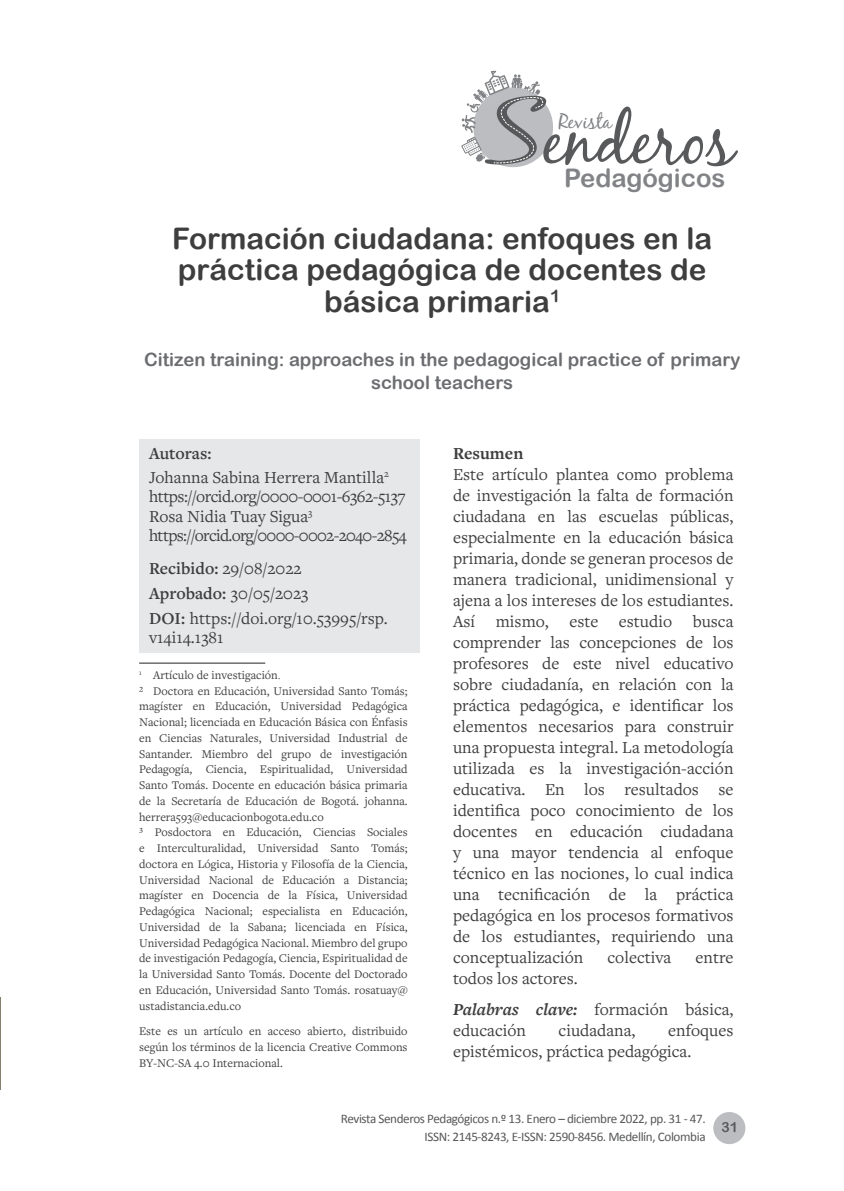
<style>
.page{position:relative;width:844px;height:1191px;background:#fff}
.page>*{position:absolute;margin:0;border:0;box-sizing:border-box;transform-origin:0 0}
.t1{font:29.75px/31.5px "Arial Rounded MT Bold";color:#3e3e3f;text-align:center}
.t2{font:25.55px "Arial Rounded MT Bold";color:#818386}
.t3{font:20.82px "Black Jack";color:#818386}
.t4{font:18.38px/22.8px "Arial Rounded MT Bold";color:#6c6d70;text-align:center}
.t5{font:17.5px/21px "Freight Text Pro";color:#3e3e3f}
.t6{font:17.5px "Freight Text Pro";letter-spacing:-.03em;color:#3e3e3f}
.t7{font:17.5px "Freight Text Pro";letter-spacing:-.04em;color:#3e3e3f}
.t8{font:600 17.5px "Freight Text Pro";color:#3e3e3f}
.t9{font:700 17.5px "Freight Text Pro";color:#3e3e3f}
.t10{font:14px "Arial Rounded MT Bold";color:#57585a}
.t11{font:13.12px/17.5px "Calibri";letter-spacing:-.03em;color:#57585a;text-align:right}
.PIE_DE_PAGINA{font:12.25px/15.8px "Freight Text Pro";color:#3e3e3f;text-align:justify}
.s1{color:#e6e7e9}
.s2{font-weight:600}
.s3{font-family:"Times New Roman"}
.s4{font-weight:700;font-style:italic}
</style>
<div class="page">
<div style="left:139px;top:439px;width:280px;height:213px;background:#e6e7e9"></div>
<div style="left:713px;top:1112px;width:32px;height:32px;background:#bcbdc0;border-radius:50%"></div>
<svg style="left:461px;top:71px;width:276px;height:95px"></svg>
<hr style="left:139px;top:662px;width:126px;height:1px;background:#231f20">
<hr style="left:0;top:997px;width:1px;height:92px;background:#544530">
<p class="t3" style="left:558px;top:108px;width:55px">Revista</p>
<p class="t2" style="left:564px;top:163px;width:163px">Pedagógicos</p>
<p class="t1" style="left:172px;top:222px;width:541px">Formación ciudadana: enfoques en la práctica pedagógica de docentes de básica primaria<sup>1</sup></p>
<p class="t4" style="left:144px;top:348px;width:597px">Citizen training: approaches in the pedagogical practice of primary school teachers</p>
<p class="t8" style="left:149px;top:441px;width:70px">Autoras:<span class="s1">1</span></p>
<p class="t5" style="left:149px;top:466px;width:241px">Johanna Sabina Herrera Mantilla<sup>2</sup></p>
<p class="t6" style="left:149px;top:485px;width:258px">https://orcid.org/0000-0001-6362-5137</p>
<p class="t5" style="left:149px;top:505px;width:165px">Rosa Nidia Tuay Sigua<sup>3</sup></p>
<p class="t7" style="left:149px;top:524px;width:259px">https://orcid.org/0000-0002-2040-2854</p>
<p class="t5" style="left:149px;top:557px;width:154px"><span class="s2">Recibido:</span> 29/08/2022</p>
<p class="t5" style="left:149px;top:582px;width:161px"><span class="s2">Aprobado:</span> 30/05/2023</p>
<p class="t5" style="left:149px;top:608px;width:240px;line-height:19.2px"><span class="s2">DOI:</span> https://doi.org/10.53995/rsp. v14i14.1381</p>
<p class="PIE_DE_PAGINA" style="left:139px;top:666px;width:143px"><sup>1</sup> Artículo de investigación<span class="s3">.</span></p>
<p class="PIE_DE_PAGINA" style="left:139px;top:682px;width:270px">² Doctora en Educación, Universidad Santo Tomás; magíster en Educación, Universidad Pedagógica Nacional; licenciada en Educación Básica con Énfasis en Ciencias Naturales, Universidad Industrial de Santander. Miembro del grupo de investigación Pedagogía, Ciencia, Espiritualidad, Universidad Santo Tomás. Docente en educación básica primaria de la Secretaría de Educación de Bogotá. johanna. herrera593@educacionbogota.edu.co</p>
<p class="PIE_DE_PAGINA" style="left:139px;top:824px;width:270px">³ Posdoctora en Educación, Ciencias Sociales e Interculturalidad, Universidad Santo Tomás; doctora en Lógica, Historia y Filosofía de la Ciencia, Universidad Nacional de Educación a Distancia; magíster en Docencia de la Física, Universidad Pedagógica Nacional; especialista en Educación, Universidad de la Sabana; licenciada en Física, Universidad Pedagógica Nacional. Miembro del grupo de investigación Pedagogía, Ciencia, Espiritualidad de la Universidad Santo Tomás. Docente del Doctorado en Educación, Universidad Santo Tomás. rosatuay@ ustadistancia.edu.co</p>
<p class="PIE_DE_PAGINA" style="left:139px;top:1023px;width:270px">Este es un artículo en acceso abierto, distribuido según los términos de la licencia Creative Commons BY-NC-SA 4.0 Internacional.</p>
<p class="t9" style="left:453px;top:441px;width:72px">Resumen</p>
<p class="t5" style="left:453px;top:463px;width:282px;text-align:justify">Este artículo plantea como problema de investigación la falta de formación ciudadana en las escuelas públicas, especialmente en la educación básica primaria, donde se generan procesos de manera tradicional, unidimensional y ajena a los intereses de los estudiantes.<br>Así mismo, este estudio busca comprender las concepciones de los profesores de este nivel educativo sobre ciudadanía, en relación con la práctica pedagógica, e identificar los elementos necesarios para construir una propuesta integral. La metodología utilizada es la investigación-acción educativa. En los resultados se identifica poco conocimiento de los docentes en educación ciudadana y una mayor tendencia al enfoque técnico en las nociones, lo cual indica una tecnificación de la práctica pedagógica en los procesos formativos de los estudiantes, requiriendo una conceptualización</p>
<p class="t5" style="left:607px;top:946px;width:65px">colectiva</p>
<p class="t5" style="left:695px;top:946px;width:39px">entre</p>
<p class="t5" style="left:453px;top:967px;width:126px">todos los actores.</p>
<p class="t5" style="left:453px;top:998px;width:282px"><span class="s4">Palabras clave:</span> formación básica, educación</p>
<p class="t5" style="left:558px;top:1019px;width:78px">ciudadana,</p>
<p class="t5" style="left:453px;top:1019px;width:282px;text-indent:215px">enfoques epistémicos, práctica pedagógica.</p>
<p class="t11" style="left:341px;top:1110px;width:366px">Revista Senderos Pedagógicos n.º 13. Enero – diciembre 2022, pp. 31 - 47.<br>ISSN: 2145-8243, E-ISSN: 2590-8456. Medellín, Colombia</p>
<p class="t10" style="left:721px;top:1118px;width:18px">31</p>
</div>
